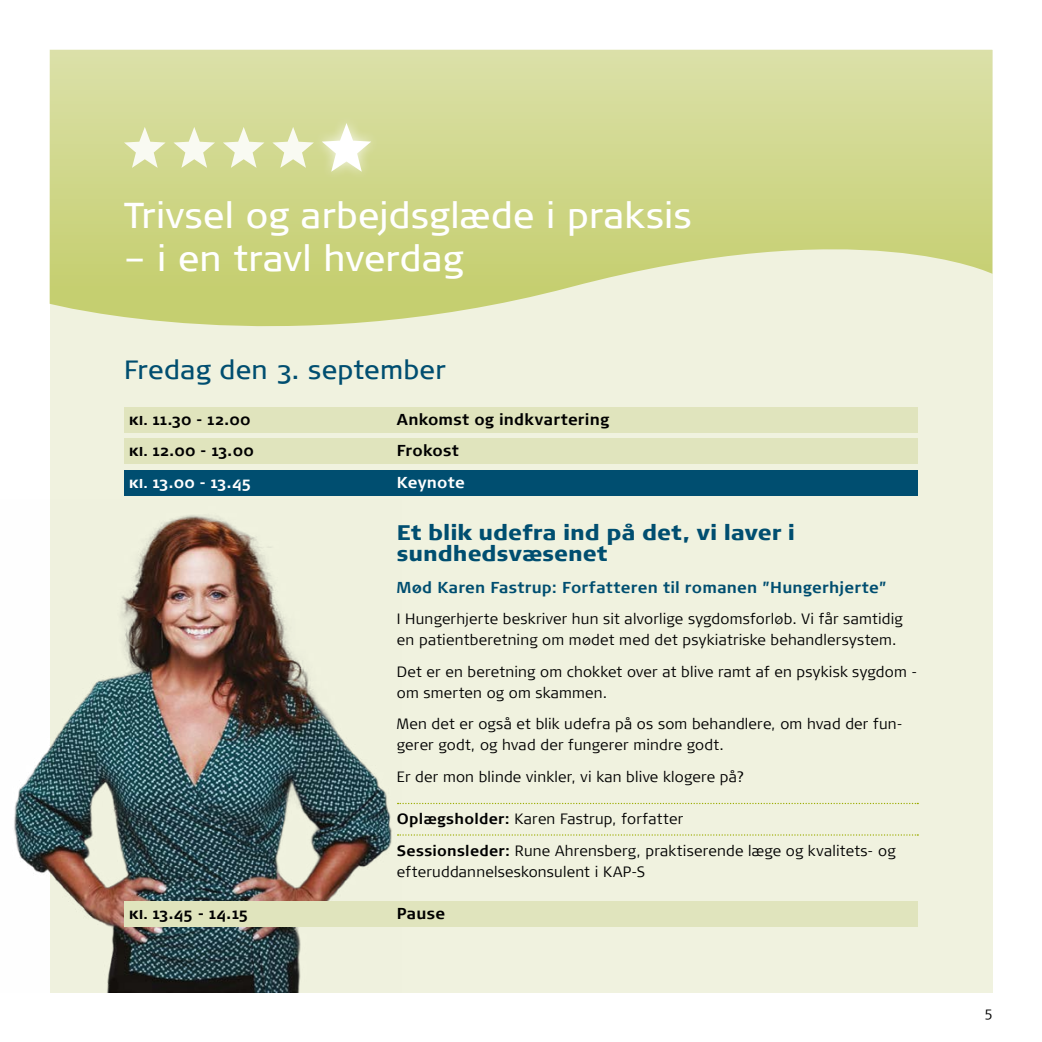
<style>
.page{position:relative;width:1042px;height:1042px;background:#fff}
.page>*{position:absolute;margin:0;border:0;box-sizing:border-box;transform-origin:0 0}
.t1{font:35.88px "Signa Normal";letter-spacing:.01em;color:#fff}
.Date{font:26.25px "Signa Normal";letter-spacing:.01em;color:#004e70}
.t2{font:900 21px/21px "Signa Normal";color:#004e70}
.Time_underline{font:700 15.75px "Signa Normal";letter-spacing:.015em;color:#000}
.Title_sub{font:700 15.75px "Signa Normal";letter-spacing:.015em;color:#004e70}
.Keynote_head{font:700 15.75px "Signa Normal";letter-spacing:.01em;color:#fff}
.Text_indent{font:300 14.88px/21px "Signa Normal";letter-spacing:.015em;color:#000}
.dotted_rule_above_sp{font:300 14.88px/21px "Signa Normal";letter-spacing:.015em;color:#000}
.dotted_rule_above_wi{font:300 14.88px "Signa Normal";letter-spacing:.015em;color:#000}
.t3{font:300 14px "Signa Normal";color:#000}
.s1{font-weight:900;font-size:11.9px}
.s2{font-weight:700}
</style>
<div class="page">
<div style="left:50px;top:50px;width:942px;height:942px;background:#f0f2df"></div>
<img style="left:14px;top:515px;width:387px;height:477px">
<div style="left:124px;top:407px;width:794px;height:25px;background:#e0e4bd"></div>
<div style="left:124px;top:439px;width:794px;height:25px;background:#e0e4bd"></div>
<div style="left:124px;top:470px;width:794px;height:25px;background:#004e70"></div>
<svg style="left:398px;top:803px;width:520px;height:1px"></svg>
<svg style="left:398px;top:834px;width:520px;height:1px"></svg>
<div style="left:124px;top:901px;width:794px;height:25px;background:#e0e4bd"></div>
<svg style="left:50px;top:50px;width:942px;height:277px;background:#d4db97"></svg>
<svg style="left:124px;top:127px;width:42px;height:41px;background:#e0e5b4"></svg>
<svg style="left:173px;top:127px;width:42px;height:41px;background:#e0e5b4"></svg>
<svg style="left:223px;top:127px;width:41px;height:41px;background:#e0e5b5"></svg>
<svg style="left:272px;top:127px;width:40px;height:41px;background:#e1e5b6"></svg>
<div style="left:312px;top:114px;width:69px;height:68px;background:#d3d993"></div>
<svg style="left:322px;top:123px;width:49px;height:49px"></svg>
<p class="t1" style="left:124px;top:195px;width:569px">Trivsel og arbejdsglæde i praksis</p>
<p class="t1" style="left:124px;top:238px;width:341px">– i en travl hverdag</p>
<p class="Date" style="left:124px;top:355px;width:323px">Fredag den 3. september</p>
<p class="Time_underline" style="left:129px;top:410px;width:123px"><span class="s1">Kl.</span> 11.30 - 12.00</p>
<p class="Time_underline" style="left:397px;top:410px;width:214px">Ankomst og indkvartering</p>
<p class="Time_underline" style="left:129px;top:442px;width:126px"><span class="s1">Kl.</span> 12.00 - 13.00</p>
<p class="Time_underline" style="left:397px;top:442px;width:63px">Frokost</p>
<p class="Keynote_head" style="left:129px;top:473px;width:123px"><span class="s1">Kl.</span> 13.00 - 13.45</p>
<p class="Keynote_head" style="left:397px;top:473px;width:69px">Keynote</p>
<p class="t2" style="left:397px;top:522px;width:400px">Et blik udefra ind på det, vi laver i sundhedsvæsenet</p>
<p class="Title_sub" style="left:397px;top:578px;width:491px">Mød Karen Fastrup: Forfatteren til romanen ”Hungerhjerte”</p>
<p class="Text_indent" style="left:397px;top:609px;width:507px">I Hungerhjerte beskriver hun sit alvorlige sygdomsforløb. Vi får samtidig en patientberetning om mødet med det psykiatriske behandlersystem.</p>
<p class="Text_indent" style="left:397px;top:661px;width:522px">Det er en beretning om chokket over at blive ramt af en psykisk sygdom - om smerten og om skammen.</p>
<p class="Text_indent" style="left:397px;top:714px;width:507px">Men det er også et blik udefra på os som behandlere, om hvad der fun&shy;gerer godt, og hvad der fungerer mindre godt.</p>
<p class="Text_indent" style="left:397px;top:766px;width:349px">Er der mon blinde vinkler, vi kan blive klogere på?</p>
<p class="dotted_rule_above_wi" style="left:397px;top:810px;width:288px"><span class="s2">Oplægsholder:</span> Karen Fastrup, forfatter</p>
<p class="dotted_rule_above_sp" style="left:397px;top:840px;width:500px"><span class="s2">Sessionsleder:</span> Rune Ahrensberg, praktiserende læge og kvalitets- og efteruddannelseskonsulent i KAP-S</p>
<p class="Time_underline" style="left:129px;top:904px;width:120px"><span class="s1">Kl.</span> 13.45 - 14.15</p>
<p class="Time_underline" style="left:397px;top:904px;width:50px">Pause</p>
<p class="t3" style="left:985px;top:1004px;width:9px">5</p>
</div>
